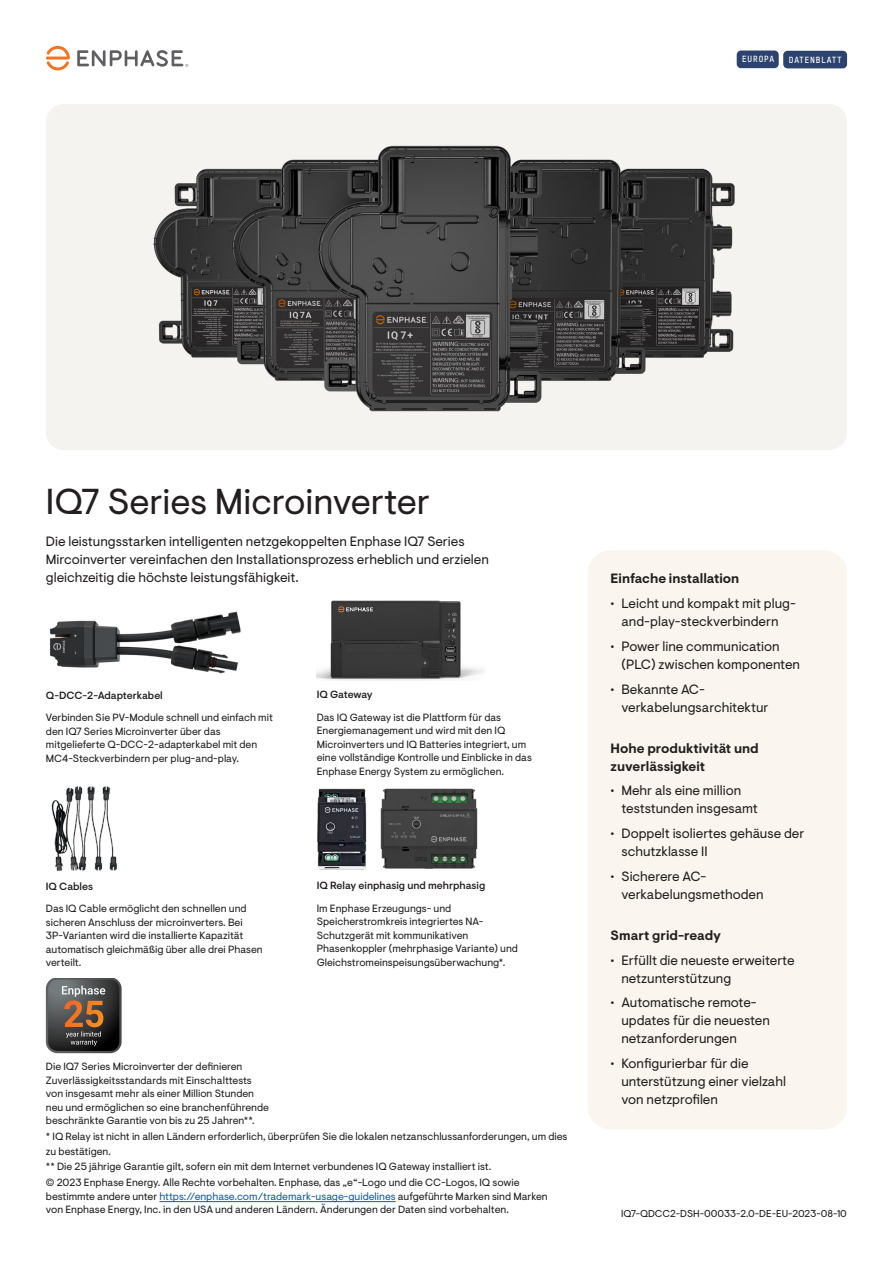
<style>
.page{position:relative;width:893px;height:1263px;background:#fff}
.page>*{position:absolute;margin:0;border:0;box-sizing:border-box;transform-origin:0 0}
.Feature_headline{font:36px "Enphase Visuelt";color:#231f20}
.Feature_paragraph{font:13.5px/18px "Enphase Visuelt";color:#231f20}
.Highlight_title{font:700 13.5px/18px "Enphase Visuelt";color:#231f20}
.Feature_text_cell{font:10.5px/13.5px "Enphase Visuelt";color:#231f20}
.Footnote_left{font:10.5px/13.5px "Enphase Visuelt";color:#231f20}
.Feature_text_cell-2{font:500 10.5px/22.5px "Enphase Visuelt";color:#231f20}
.Footnote_left-2{font:10.05px "Enphase Visuelt";color:#231f20}
.Label{font:8.7px "T Star Pro Bold";letter-spacing:.11em;color:#fff}
.s1{font-weight:500}
.s2{font-weight:400}
.s3{color:#175d9e}
</style>
<div class="page">
<hr style="left:159px;top:1201px;width:237px;height:1px;background:#175d9e">
<img style="left:49px;top:611px;width:192px;height:63px">
<div style="left:46px;top:978px;width:76px;height:75px;border:2px solid #fff;border-radius:10px"></div>
<svg style="left:47px;top:978px;width:73px;height:74px;background:#594f47"></svg>
<div style="left:46px;top:104px;width:801px;height:346px;background:#f4f3f0;border-radius:18px"></div>
<div style="left:588px;top:550px;width:259px;height:579px;background:#faf6ef;border-radius:23px"></div>
<svg style="left:46px;top:46px;width:24px;height:24px"></svg>
<svg style="left:77px;top:50px;width:111px;height:17px"></svg>
<img style="left:153px;top:145px;width:582px;height:267px">
<div style="left:783px;top:51px;width:64px;height:17px;background:#2c436f;border-radius:4px"></div>
<div style="left:737px;top:51px;width:42px;height:17px;background:#2c436f;border-radius:4px"></div>
<img style="left:51px;top:786px;width:66px;height:85px">
<img style="left:316px;top:600px;width:168px;height:80px">
<img style="left:317px;top:788px;width:50px;height:81px">
<img style="left:380px;top:788px;width:98px;height:81px">
<p class="Label" style="left:742px;top:52px;width:34px">EUROPA</p>
<p class="Label" style="left:789px;top:53px;width:54px">DATENBLATT</p>
<p class="Feature_headline" style="left:46px;top:481px;width:385px">IQ7 Series Microinverter</p>
<p class="Feature_paragraph" style="left:46px;top:532px;width:444px">Die leistungsstarken intelligenten netzgekoppelten Enphase IQ7 Series<br>Mircoinverter vereinfachen den Installationsprozess erheblich und erzielen gleichzeitig die höchste leistungsfähigkeit.</p>
<p class="Feature_text_cell" style="left:46px;top:684px;width:228px;line-height:22.5px"><span class="s1">Q-DCC-2-Adapterkabel<br></span>Verbinden Sie PV-Module schnell und einfach mit</p>
<p class="Feature_text_cell" style="left:46px;top:725px;width:213px">den IQ7 Series Microinverter über das mitgelieferte Q-DCC-2-adapterkabel mit den<br>MC4-Steckverbindern per plug-and-play.</p>
<p class="Feature_text_cell" style="left:46px;top:875px;width:202px;line-height:22.5px"><span class="s1">IQ Cables<br></span>Das IQ Cable ermöglicht den schnellen und</p>
<p class="Feature_text_cell" style="left:46px;top:916px;width:218px">sicheren Anschluss der microinverters. Bei 3P-Varianten wird die installierte Kapazität automatisch gleichmäßig über alle drei Phasen verteilt.</p>
<p class="Feature_text_cell" style="left:46px;top:1060px;width:225px">Die IQ7 Series Microinverter der definieren Zuverlässigkeitsstandards mit Einschalttests von insgesamt mehr als einer Million Stunden neu und ermöglichen so eine branchenführende beschränkte Garantie von bis zu 25 Jahren**.</p>
<p class="Feature_text_cell-2" style="left:317px;top:684px;width:57px">IQ Gateway</p>
<p class="Feature_text_cell" style="left:317px;top:711px;width:217px">Das IQ Gateway ist die Plattform für das Energiemanagement und wird mit den IQ Microinverters und IQ Batteries integriert, um eine vollständige Kontrolle und Einblicke in das Enphase Energy System zu ermöglichen.</p>
<p class="Feature_text_cell-2" style="left:317px;top:875px;width:170px">IQ Relay einphasig und mehrphasig<br><span class="s2">Im Enphase Erzeugungs- und</span></p>
<p class="Feature_text_cell" style="left:317px;top:915px;width:203px">Speicherstromkreis integriertes NA-Schutzgerät mit kommunikativen Phasenkoppler (mehrphasige Variante) und Gleichstromeinspeisungsüberwachung*.</p>
<p class="Footnote_left" style="left:46px;top:1129px;width:523px;line-height:15px">* IQ Relay ist nicht in allen Ländern erforderlich, überprüfen Sie die lokalen netzanschlussanforderungen, um dies zu bestätigen.<br>** Die 25 jährige Garantie gilt, sofern ein mit dem Internet verbundenes IQ Gateway installiert ist.</p>
<p class="Footnote_left" style="left:46px;top:1176px;width:503px">© 2023 Enphase Energy. Alle Rechte vorbehalten. Enphase, das „e“-Logo und die CC-Logos, IQ sowie bestimmte andere unter <span class="s3">https://enphase.com/trademark-usage-guidelines</span> aufgeführte Marken sind Marken von Enphase Energy, Inc. in den USA und anderen Ländern. Änderungen der Daten sind vorbehalten.</p>
<p class="Highlight_title" style="left:611px;top:570px;width:130px">Einfache installation</p>
<p class="Feature_paragraph" style="left:611px;top:595px;width:187px;text-align:center">• Leicht und kompakt mit plug&shy;and-play-steckverbindern</p>
<p class="Feature_paragraph" style="left:621px;top:638px;width:180px;text-indent:-11px">• Power line communication (PLC) zwischen komponenten</p>
<p class="Feature_paragraph" style="left:621px;top:680px;width:149px;text-indent:-11px">• Bekannte AC&shy;verkabelungsarchitektur</p>
<p class="Highlight_title" style="left:611px;top:739px;width:150px">Hohe produktivität und zuverlässigkeit</p>
<p class="Feature_paragraph" style="left:621px;top:782px;width:138px;text-indent:-11px">• Mehr als eine million teststunden insgesamt</p>
<p class="Feature_paragraph" style="left:621px;top:825px;width:184px;text-indent:-11px">• Doppelt isoliertes gehäuse der schutzklasse II</p>
<p class="Feature_paragraph" style="left:621px;top:867px;width:144px;text-indent:-11px">• Sicherere AC&shy;verkabelungsmethoden</p>
<p class="Highlight_title" style="left:611px;top:927px;width:112px">Smart grid-ready</p>
<p class="Feature_paragraph" style="left:621px;top:951px;width:175px;text-indent:-11px">• Erfüllt die neueste erweiterte netzunterstützung</p>
<p class="Feature_paragraph" style="left:621px;top:994px;width:150px;text-indent:-11px">• Automatische remote&shy;updates für die neuesten netzanforderungen</p>
<p class="Feature_paragraph" style="left:621px;top:1055px;width:166px;text-indent:-11px">• Konfigurierbar für die unterstützung einer vielzahl von netzprofilen</p>
<p class="Footnote_left-2" style="left:621px;top:1207px;width:227px">IQ7-QDCC2-DSH-00033-2.0-DE-EU-2023-08-10</p>
</div>
